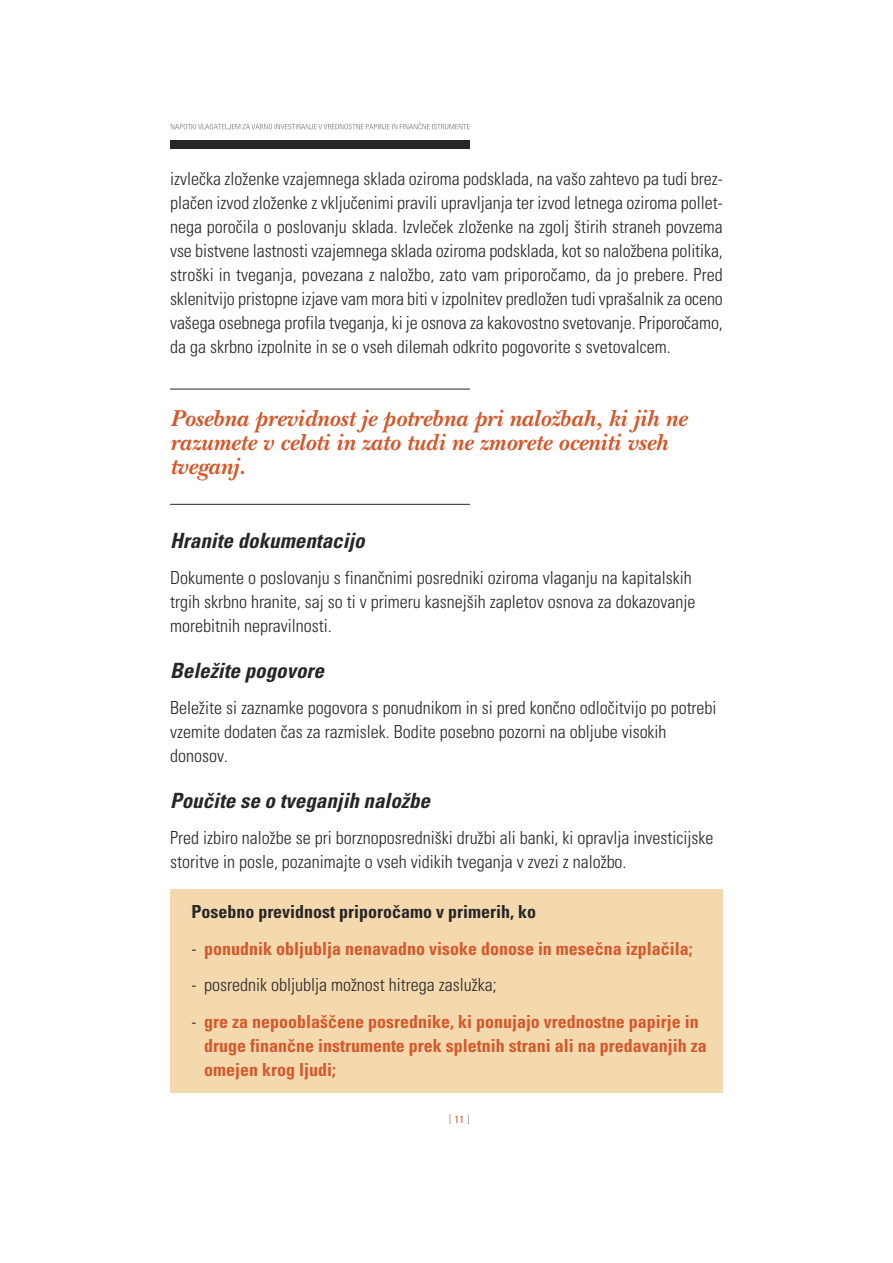
<style>
.page{position:relative;width:893px;height:1263px;background:#fff}
.page>*{position:absolute;margin:0;border:0;box-sizing:border-box;transform-origin:0 0}
.t1{font:24px/24px "Baskerville New Bold Italic Yu";color:#d3592c}
.t2{font:italic 700 21px "Universe Conden";color:#272627}
.t3{font:18px/24px "Univers Condensed Liht";color:#272627}
.t4{font:700 condensed 18px/24px "Universe";color:#d3592c}
.t5{font:700 condensed 18px "Universe";color:#272627}
.t6{font:10.5px "Univers Condensed";color:#d3592c}
.s1{font-family:"Univers Condensed Liht";font-weight:400;font-stretch:normal;color:#272627}
</style>
<div class="page">
<div style="left:170px;top:889px;width:553px;height:204px;background:#f5d9ae"></div>
<svg style="left:171px;top:124px;width:108px;height:5px"></svg>
<div style="left:170px;top:140px;width:300px;height:9px;background:#272627"></div>
<hr style="left:170px;top:389px;width:300px;height:1px;background:#272627">
<hr style="left:170px;top:504px;width:300px;height:1px;background:#272627">
<svg style="left:449px;top:1114px;width:2px;height:10px"></svg>
<svg style="left:467px;top:1114px;width:2px;height:10px"></svg>
<p class="t3" style="left:170px;top:166px;width:554px;text-align:justify">izvleœka zloæenke vzajemnega sklada oziroma podsklada, na vaøo zahtevo pa tudi brez&shy;plaœen izvod zloæenke z vkljuœenimi pravili upravljanja ter izvod letnega oziroma pollet&shy;nega poroœila o poslovanju sklada. Izvleœek zloæenke na zgolj øtirih straneh povzema vse bistvene lastnosti vzajemnega sklada oziroma podsklada, kot so naloæbena politika, stroøki in tveganja, povezana z naloæbo, zato vam priporoœamo, da jo prebere. Pred sklenitvijo pristopne izjave vam mora biti v izpolnitev predloæen tudi vpraøalnik za oceno vaøega osebnega profila tveganja, ki je osnova za kakovostno svetovanje. Priporoœamo, da ga skrbno izpolnite in se o vseh dilemah odkrito pogovorite s svetovalcem.</p>
<h1 class="t1" style="left:170px;top:406px;width:518px">Posebna previdnost je potrebna pri naloæbah, ki jih ne razumete v celoti in zato tudi ne zmorete oceniti vseh tveganj.</h1>
<p class="t2" style="left:170px;top:528px;width:196px">Hranite dokumentacijo</p>
<p class="t3" style="left:170px;top:566px;width:527px">Dokumente o poslovanju s finanœnimi posredniki oziroma vlaganju na kapitalskih trgih skrbno hranite, saj so ti v primeru kasnejøih zapletov osnova za dokazovanje morebitnih nepravilnosti.</p>
<p class="t2" style="left:170px;top:658px;width:155px">Beleæite pogovore</p>
<p class="t3" style="left:170px;top:696px;width:548px">Beleæite si zaznamke pogovora s ponudnikom in si pred konœno odloœitvijo po potrebi vzemite dodaten œas za razmislek. Bodite posebno pozorni na obljube visokih donosov.</p>
<p class="t2" style="left:170px;top:788px;width:262px">Pouœite se o tveganjih naloæbe</p>
<p class="t3" style="left:170px;top:826px;width:545px">Pred izbiro naloæbe se pri borznoposredniøki druæbi ali banki, ki opravlja investicijske storitve in posle, pozanimajte o vseh vidikih tveganja v zvezi z naloæbo.</p>
<p class="t5" style="left:191px;top:901px;width:346px">Posebno previdnost priporoœamo v primerih, ko</p>
<p class="t4" style="left:191px;top:936px;width:503px"><span class="s1">-</span> ponudnik obljublja nenavadno visoke donose in meseœna izplaœila;</p>
<p class="t3" style="left:191px;top:973px;width:307px">- posrednik obljublja moænost hitrega zasluæka;</p>
<p class="t4" style="left:204px;top:1010px;width:504px;text-indent:-13px"><span class="s1">-</span> gre za nepooblaøœene posrednike, ki ponujajo vrednostne papirje in druge finanœne instrumente prek spletnih strani ali na predavanjih za omejen krog ljudi;</p>
<p class="t6" style="left:454px;top:1113px;width:11px">11</p>
</div>
